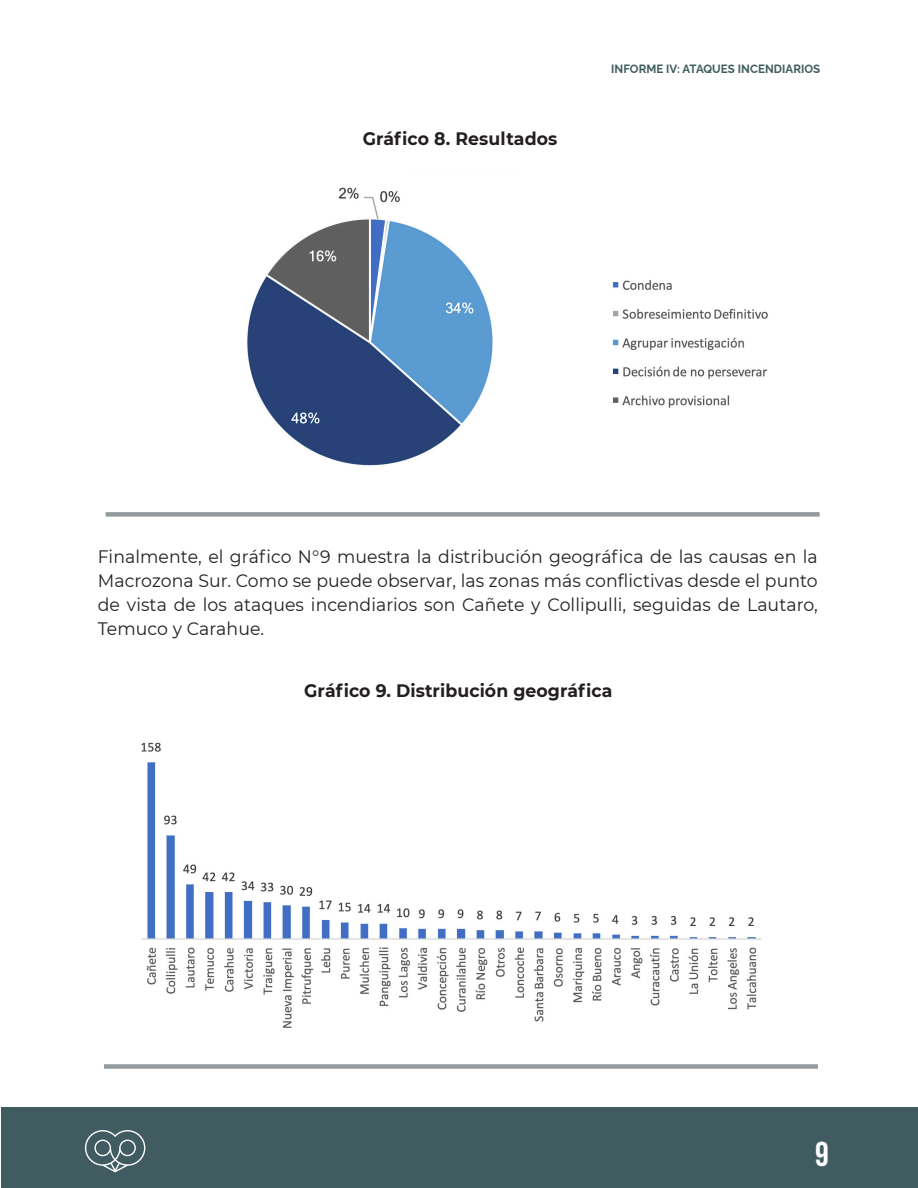
<style>
.page{position:relative;width:918px;height:1188px;background:#fff}
.page>*{position:absolute;margin:0;border:0;box-sizing:border-box;transform-origin:0 0}
.t1{font:700 34.5px "Bebas Neue";color:#fff}
.t2{font:18px/24px "Montserrat";letter-spacing:.005em;color:#231f20;text-align:justify;scale:.96 1}
.t3{font:700 18px "Montserrat";letter-spacing:.005em;color:#231f20;scale:.96 1}
.t4{font:700 12px "Raleway";letter-spacing:.005em;color:#415c61;scale:.96 1}
</style>
<div class="page">
<div style="left:1px;top:1108px;width:917px;height:80px;background:#415c61"></div>
<svg style="left:85px;top:1130px;width:60px;height:42px"></svg>
<img style="left:247px;top:187px;width:521px;height:279px">
<div style="left:106px;top:512px;width:714px;height:5px;background:#929a9e"></div>
<img style="left:141px;top:742px;width:621px;height:286px">
<div style="left:104px;top:1064px;width:714px;height:5px;background:#929a9e"></div>
<p class="t3" style="left:363px;top:126px;width:204px">Gráfico 8. Resultados</p>
<p class="t4" style="left:611px;top:59px;width:219px">INFORME IV: ATAQUES INCENDIARIOS</p>
<p class="t2" style="left:98px;top:544px;width:752px">Finalmente, el gráfico N°9 muestra la distribución geográfica de las causas en la Macrozona Sur. Como se puede observar, las zonas más conflictivas desde el punto de vista de los ataques incendiarios son Cañete y Collipulli, seguidas de Lautaro, Temuco y Carahue.</p>
<p class="t3" style="left:304px;top:678px;width:323px">Gráfico 9. Distribución geográfica</p>
<h1 class="t1" style="left:815px;top:1135px;width:15px">9</h1>
</div>
